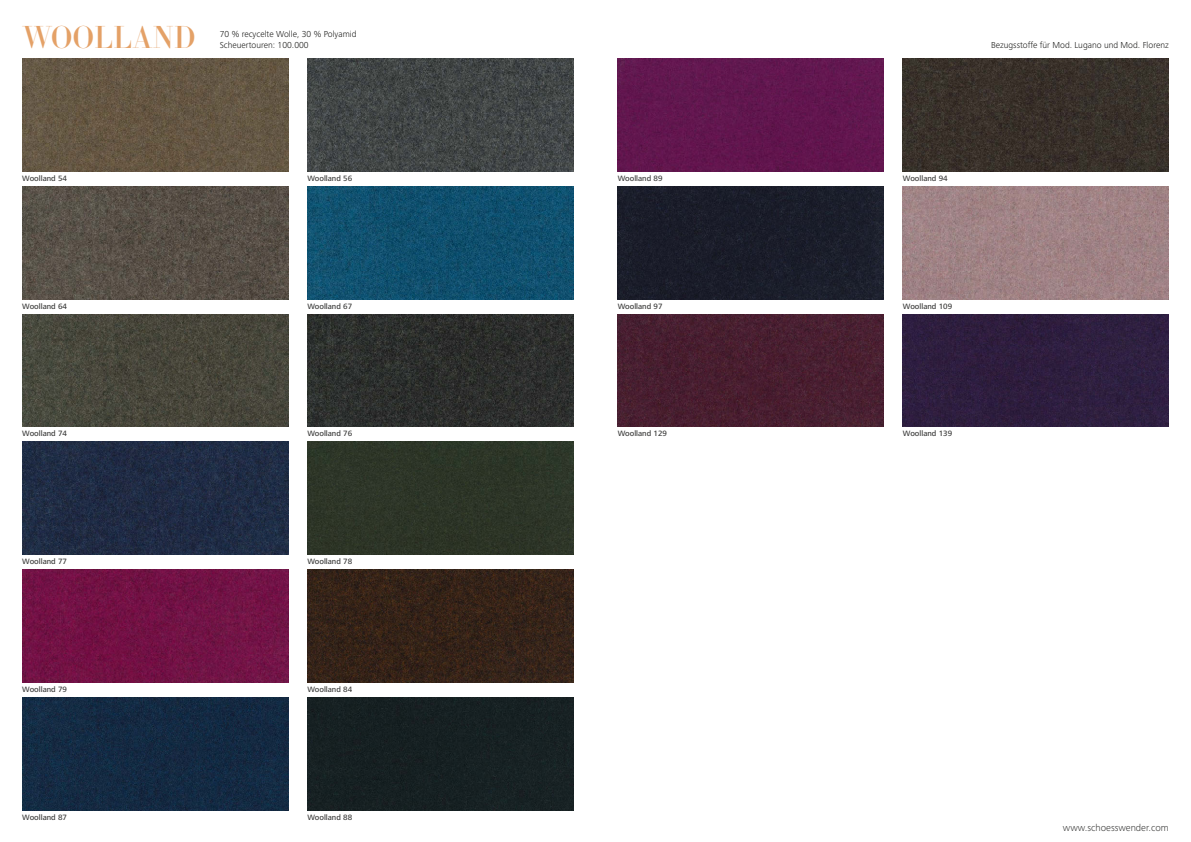
<style>
.page{position:relative;width:1191px;height:842px;background:#fff}
.page>*{position:absolute;margin:0;border:0;box-sizing:border-box;transform-origin:0 0}
.t1{font:30px "Essonnes Headline";color:#e4a167}
.t2{font:300 10px "Frutiger Next";color:#3c3c3b}
.t3{font:300 9px/10.8px "Frutiger Next";color:#1d1d1b}
.t4{font:500 8px "Frutiger Next";color:#3c3c3b}
</style>
<div class="page">
<img style="left:22px;top:59px;width:266px;height:112px">
<img style="left:307px;top:59px;width:266px;height:112px">
<img style="left:307px;top:186px;width:266px;height:113px">
<img style="left:22px;top:186px;width:266px;height:113px">
<img style="left:22px;top:314px;width:266px;height:113px">
<img style="left:22px;top:442px;width:266px;height:113px">
<img style="left:22px;top:570px;width:266px;height:112px">
<img style="left:307px;top:570px;width:266px;height:112px">
<img style="left:307px;top:314px;width:266px;height:113px">
<div style="left:307px;top:442px;width:266px;height:113px;background:#2d3527"></div>
<div style="left:307px;top:697px;width:266px;height:113px;background:#172123"></div>
<img style="left:22px;top:697px;width:266px;height:113px">
<div style="left:618px;top:59px;width:265px;height:112px;background:#61164e"></div>
<img style="left:903px;top:59px;width:265px;height:112px">
<img style="left:903px;top:186px;width:265px;height:113px">
<div style="left:618px;top:186px;width:265px;height:113px;background:#1a1d2a"></div>
<img style="left:618px;top:314px;width:265px;height:113px">
<div style="left:903px;top:314px;width:265px;height:113px;background:#2e1e3f"></div>
<h1 class="t1" style="left:22px;top:16px;width:175px">WOOLLAND</h1>
<p class="t3" style="left:220px;top:29px;width:138px">70 % recycelte Wolle, 30 % Polyamid<br>Scheuertouren: 100.000</p>
<p class="t4" style="left:22px;top:174px;width:46px">Woolland 54</p>
<p class="t4" style="left:307px;top:174px;width:46px">Woolland 56</p>
<p class="t4" style="left:22px;top:302px;width:46px">Woolland 64</p>
<p class="t4" style="left:307px;top:302px;width:46px">Woolland 67</p>
<p class="t4" style="left:22px;top:429px;width:46px">Woolland 74</p>
<p class="t4" style="left:22px;top:557px;width:46px">Woolland 77</p>
<p class="t4" style="left:307px;top:429px;width:46px">Woolland 76</p>
<p class="t4" style="left:307px;top:557px;width:46px">Woolland 78</p>
<p class="t4" style="left:22px;top:684px;width:46px">Woolland 79</p>
<p class="t4" style="left:307px;top:684px;width:46px">Woolland 84</p>
<p class="t4" style="left:22px;top:812px;width:46px">Woolland 87</p>
<p class="t4" style="left:307px;top:812px;width:46px">Woolland 88</p>
<p class="t3" style="left:991px;top:39px;width:179px">Bezugsstoffe für Mod. Lugano und Mod. Florenz</p>
<p class="t4" style="left:618px;top:174px;width:46px">Woolland 89</p>
<p class="t4" style="left:903px;top:174px;width:46px">Woolland 94</p>
<p class="t4" style="left:618px;top:302px;width:46px">Woolland 97</p>
<p class="t4" style="left:903px;top:302px;width:51px">Woolland 109</p>
<p class="t4" style="left:618px;top:429px;width:51px">Woolland 129</p>
<p class="t4" style="left:903px;top:429px;width:51px">Woolland 139</p>
<p class="t2" style="left:1063px;top:822px;width:107px">www.schoesswender.com</p>
</div>
